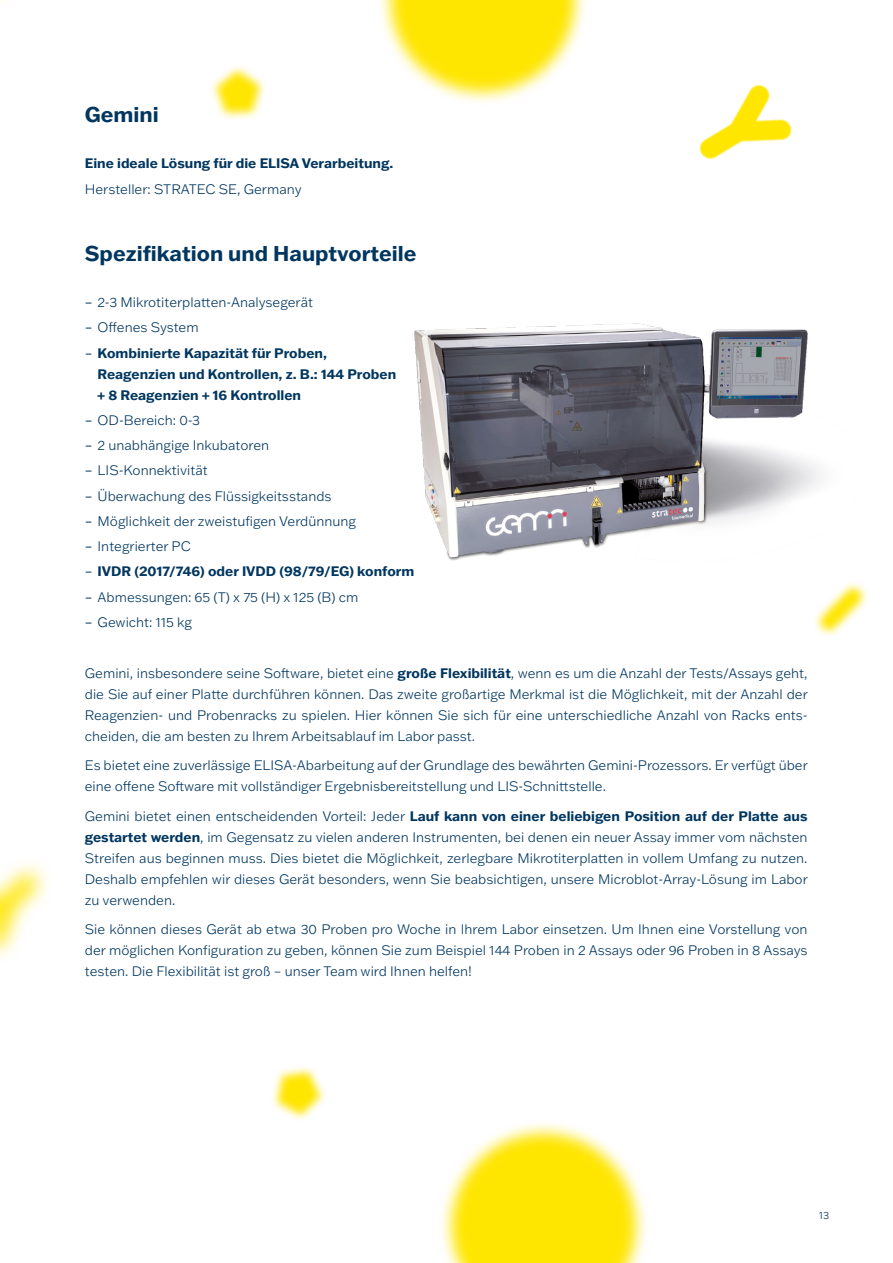
<style>
.page{position:relative;width:893px;height:1263px;background:#fff}
.page>*{position:absolute;margin:0;border:0;box-sizing:border-box;transform-origin:0 0}
.t1{font:700 21px "Franklin Gothic ATF";color:#00365f}
.t2{font:300 13.5px/21px "Franklin Gothic ATF";color:#00365f;text-align:justify}
.t3{font:700 13.5px/21px "Franklin Gothic ATF";color:#00365f}
.t4{font:300 10.5px "Franklin Gothic ATF";color:#00365f}
.s1{font-weight:400}
.s2{font-weight:700}
</style>
<div class="page">
<svg style="left:211px;top:66px;width:54px;height:53px"></svg>
<svg style="left:217px;top:71px;width:42px;height:41px;background:#ffed55"></svg>
<svg style="left:441px;top:1123px;width:205px;height:140px"></svg>
<svg style="left:452px;top:1134px;width:184px;height:129px;background:#ffea2c"></svg>
<svg style="left:815px;top:583px;width:52px;height:53px"></svg>
<svg style="left:820px;top:589px;width:42px;height:42px"></svg>
<svg style="left:699px;top:84px;width:92px;height:75px"></svg>
<svg style="left:272px;top:1067px;width:53px;height:53px"></svg>
<svg style="left:278px;top:1072px;width:42px;height:42px;background:#ffee59"></svg>
<svg style="left:0;top:863px;width:48px;height:94px"></svg>
<svg style="left:0;top:875px;width:36px;height:72px"></svg>
<svg style="left:380px;top:0;width:205px;height:102px"></svg>
<svg style="left:391px;top:0;width:183px;height:92px;background:#ffeb39"></svg>
<img style="left:414px;top:323px;width:442px;height:266px">
<h1 class="t1" style="left:85px;top:100px;width:75px">Gemini</h1>
<p class="t3" style="left:85px;top:153px;width:310px">Eine ideale Lösung für die ELISA Verarbeitung.</p>
<p class="t2" style="left:85px;top:178px;width:218px">Hersteller: STRATEC SE, Germany</p>
<h1 class="t1" style="left:85px;top:239px;width:333px">Spezifikation und Hauptvorteile</h1>
<p class="t2" style="left:85px;top:291px;width:230px"><span class="s1">–</span> 2-3 Mikrotiterplatten-Analysegerät</p>
<p class="t2" style="left:85px;top:317px;width:115px"><span class="s1">–</span> Offenes System</p>
<p class="t3" style="left:98px;top:342px;width:300px;text-indent:-13px"><span class="s1">–</span> Kombinierte Kapazität für Proben,<br>Reagenzien und Kontrollen, z. B.: 144 Proben + 8 Reagenzien + 16 Kontrollen</p>
<p class="t2" style="left:85px;top:409px;width:117px"><span class="s1">–</span> OD-Bereich: 0-3</p>
<p class="t2" style="left:85px;top:434px;width:186px"><span class="s1">–</span> 2 unabhängige Inkubatoren</p>
<p class="t2" style="left:85px;top:460px;width:124px"><span class="s1">–</span> LIS-Konnektivität</p>
<p class="t2" style="left:85px;top:485px;width:248px"><span class="s1">–</span> Überwachung des Flüssigkeitsstands</p>
<p class="t2" style="left:85px;top:510px;width:273px"><span class="s1">–</span> Möglichkeit der zweistufigen Verdünnung</p>
<p class="t2" style="left:85px;top:535px;width:107px"><span class="s1">–</span> Integrierter PC</p>
<p class="t3" style="left:85px;top:561px;width:331px"><span class="s1">–</span> IVDR (2017/746) oder IVDD (98/79/EG) konform</p>
<p class="t2" style="left:85px;top:586px;width:275px"><span class="s1">–</span> Abmessungen: 65 (T) x 75 (H) x 125 (B) cm</p>
<p class="t2" style="left:85px;top:611px;width:109px"><span class="s1">–</span> Gewicht: 115 kg</p>
<p class="t2" style="left:85px;top:662px;width:724px">Gemini, insbesondere seine Software, bietet eine <span class="s2">große Flexibilität</span>, wenn es um die Anzahl der Tests/Assays geht, die Sie auf einer Platte durchführen können. Das zweite großartige Merkmal ist die Möglichkeit, mit der Anzahl der Reagenzien- und Probenracks zu spielen. Hier können Sie sich für eine unterschiedliche Anzahl von Racks ents&shy;cheiden, die am besten zu Ihrem Arbeitsablauf im Labor passt.</p>
<p class="t2" style="left:85px;top:754px;width:724px">Es bietet eine zuverlässige ELISA-Abarbeitung auf der Grundlage des bewährten Gemini-Prozessors. Er verfügt über eine offene Software mit vollständiger Ergebnisbereitstellung und LIS-Schnittstelle.</p>
<p class="t2" style="left:85px;top:805px;width:724px">Gemini bietet einen entscheidenden Vorteil: Jeder <span class="s2">Lauf kann von einer beliebigen Position auf der Platte aus gestartet werden</span>, im Gegensatz zu vielen anderen Instrumenten, bei denen ein neuer Assay immer vom nächsten Streifen aus beginnen muss. Dies bietet die Möglichkeit, zerlegbare Mikrotiterplatten in vollem Umfang zu nutzen.<br>Deshalb empfehlen wir dieses Gerät besonders, wenn Sie beabsichtigen, unsere Microblot-Array-Lösung im Labor zu verwenden.</p>
<p class="t2" style="left:85px;top:918px;width:724px">Sie können dieses Gerät ab etwa 30 Proben pro Woche in Ihrem Labor einsetzen. Um Ihnen eine Vorstellung von der möglichen Konfiguration zu geben, können Sie zum Beispiel 144 Proben in 2 Assays oder 96 Proben in 8 Assays testen. Die Flexibilität ist groß – unser Team wird Ihnen helfen!</p>
<p class="t4" style="left:819px;top:1208px;width:12px">13</p>
</div>
